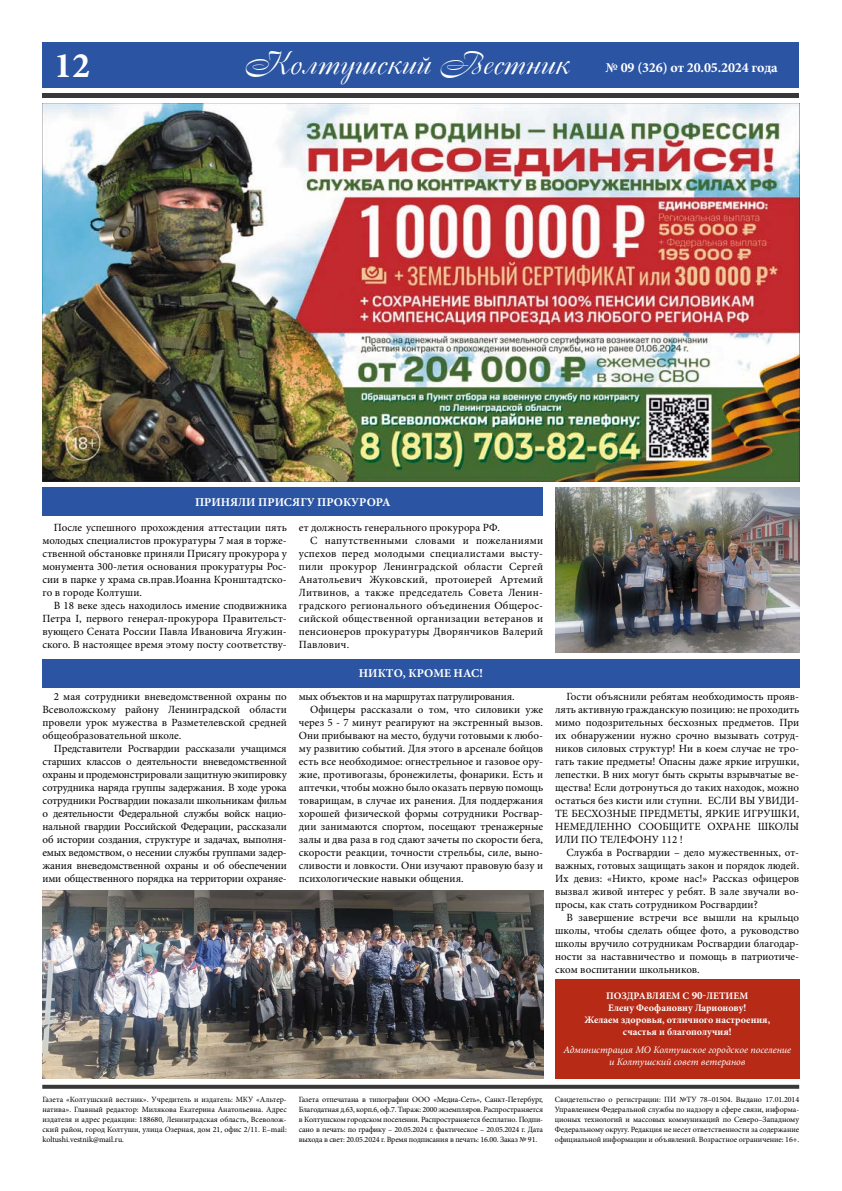
<style>
.page{position:relative;width:842px;height:1191px;background:#fff}
.page>*{position:absolute;margin:0;border:0;box-sizing:border-box;transform-origin:0 0}
.t1{font:700 36px "Minion Pro";color:#fff}
.t2{font:32px "Cassandra";color:#fff}
.t3{font:700 14px "Minion Pro";letter-spacing:-.01em;color:#fff}
.t4{font:700 12px "Minion Pro";color:#fff}
.t5{font:11px/13px "Minion Pro";color:#000;text-align:justify}
.t6{font:11px "Minion Pro";letter-spacing:.02em;color:#000}
.t7{font:11px "Minion Pro";letter-spacing:-.02em;color:#000}
.t8{font:700 10px/12px "Minion Pro";color:#fff;text-align:center}
.t9{font:italic 10px/12px "Minion Pro";color:#fff;text-align:center}
.t10{font:8px/10px "Minion Pro";letter-spacing:-.005em;color:#000;text-align:justify}
.s1{font-size:11px}
</style>
<div class="page">
<div style="left:43px;top:43px;width:756px;height:45px;background:#2b54a2"></div>
<svg style="left:42px;top:1084px;width:757px;height:4px;background:#5f5f5f"></svg>
<hr style="left:43px;top:94px;width:756px;height:4px;background:#383838">
<img style="left:43px;top:103px;width:756px;height:379px">
<img style="left:43px;top:890px;width:500px;height:188px">
<img style="left:555px;top:488px;width:244px;height:164px">
<div style="left:42px;top:659px;width:757px;height:28px;background:#2b54a2"></div>
<div style="left:42px;top:488px;width:501px;height:28px;background:#2b54a2"></div>
<div style="left:555px;top:979px;width:244px;height:99px;background:#b72a16"></div>
<h1 class="t1" style="left:54px;top:40px;width:37px">12</h1>
<h2 class="t2" style="left:246px;top:45px;width:325px">Колтушский Вестник</h2>
<p class="t3" style="left:605px;top:57px;width:174px">№ 09 (326) от 20.05.2024 года</p>
<p class="t4" style="left:195px;top:493px;width:197px">ПРИНЯЛИ ПРИСЯГУ ПРОКУРОРА</p>
<p class="t5" style="left:43px;top:521px;width:246px;text-indent:11px">После успешного прохождения аттестации пять молодых специалистов прокуратуры 7 мая в торже&shy;ственной обстановке приняли Присягу прокурора у монумента 300-летия основания прокуратуры Рос&shy;сии в парке у храма св.прав.Иоанна Кронштадтско&shy;го в городе Колтуши.</p>
<p class="t5" style="left:43px;top:599px;width:246px;text-indent:11px">В 18 веке здесь находилось имение сподвижника Петра I, первого генерал-прокурора Правительст&shy;вующего Сената России Павла Ивановича Ягужин&shy;ского. В настоящее время этому посту соответству-</p>
<p class="t5" style="left:43px;top:690px;width:246px;text-indent:11px">2 мая сотрудники вневедомственной охраны по Всеволожскому району Ленинградской области провели урок мужества в Разметелевской средней общеобразовательной школе.</p>
<p class="t5" style="left:43px;top:742px;width:246px;text-indent:11px">Представители Росгвардии рассказали учащимся старших классов о деятельности вневедомственной охраны и продемонстрировали защитную экипировку сотрудника наряда группы задержания. В ходе урока сотрудники Росгвардии показали школьникам фильм о деятельности Федеральной службы войск нацио&shy;нальной гвардии Российской Федерации, рассказали об истории создания, структуре и задачах, выполня&shy;емых ведомством, о несении службы группами задер&shy;жания вневедомственной охраны и об обеспечении ими общественного порядка на территории охраняе-</p>
<p class="t10" style="left:43px;top:1094px;width:246px">Газета «Колтушский вестник». Учредитель и издатель: МКУ «Альтер&shy;натива». Главный редактор: Милякова Екатерина Анатольевна. Адрес издателя и адрес редакции: 188680, Ленинградская область, Всеволож&shy;ский район, город Колтуши, улица Озерная, дом 21, офис 2/11. E–mail: koltushi.vestnik@mail.ru.</p>
<p class="t5" style="left:299px;top:521px;width:203px">ет должность генерального прокурора РФ.</p>
<p class="t6" style="left:310px;top:533px;width:234px">С напутственными словами и пожеланиями</p>
<p class="t6" style="left:299px;top:546px;width:246px">успехов перед молодыми специалистами высту-</p>
<p class="t6" style="left:299px;top:559px;width:246px">пили прокурор Ленинградской области Сергей</p>
<p class="t6" style="left:299px;top:572px;width:246px">Анатольевич Жуковский, протоиерей Артемий</p>
<p class="t6" style="left:299px;top:585px;width:246px">Литвинов, а также председатель Совета Ленин-</p>
<p class="t6" style="left:299px;top:598px;width:246px">градского регионального объединения Общерос-</p>
<p class="t6" style="left:299px;top:611px;width:246px">сийской общественной организации ветеранов и</p>
<p class="t6" style="left:299px;top:624px;width:246px">пенсионеров прокуратуры Дворянчиков Валерий</p>
<p class="t5" style="left:299px;top:638px;width:52px">Павлович.</p>
<p class="t4" style="left:359px;top:665px;width:125px">НИКТО, КРОМЕ НАС!</p>
<p class="t7" style="left:299px;top:689px;width:217px">мых объектов и на маршрутах патрулирования.</p>
<p class="t5" style="left:310px;top:703px;width:234px">Офицеры рассказали о том, что силовики уже</p>
<p class="t5" style="left:299px;top:716px;width:246px">через 5 - 7 минут реагируют на экстренный вызов.</p>
<p class="t5" style="left:299px;top:729px;width:246px">Они прибывают на место, будучи готовыми к любо-</p>
<p class="t5" style="left:299px;top:742px;width:246px">му развитию событий. Для этого в арсенале бойцов</p>
<p class="t5" style="left:299px;top:755px;width:246px">есть все необходимое: огнестрельное и газовое ору-</p>
<p class="t5" style="left:299px;top:768px;width:246px">жие, противогазы, бронежилеты, фонарики. Есть и</p>
<p class="t5" style="left:299px;top:781px;width:246px">аптечки, чтобы можно было оказать первую помощь</p>
<p class="t5" style="left:299px;top:794px;width:246px">товарищам, в случае их ранения. Для поддержания</p>
<p class="t5" style="left:299px;top:807px;width:246px">хорошей физической формы сотрудники Росгвар-</p>
<p class="t5" style="left:299px;top:820px;width:246px">дии занимаются спортом, посещают тренажерные</p>
<p class="t5" style="left:299px;top:833px;width:246px">залы и два раза в год сдают зачеты по скорости бега,</p>
<p class="t5" style="left:299px;top:846px;width:246px">скорости реакции, точности стрельбы, силе, выно-</p>
<p class="t5" style="left:299px;top:859px;width:246px">сливости и ловкости. Они изучают правовую базу и</p>
<p class="t5" style="left:299px;top:872px;width:166px">психологические навыки общения.</p>
<p class="t5" style="left:555px;top:690px;width:246px;text-indent:11px">Гости объяснили ребятам необходимость прояв&shy;лять активную гражданскую позицию: не проходить мимо подозрительных бесхозных предметов. При их обнаружении нужно срочно вызывать сотруд&shy;ников силовых структур! Ни в коем случае не тро&shy;гать такие предметы! Опасны даже яркие игрушки, лепестки. В них могут быть скрыты взрывчатые ве&shy;щества! Если дотронуться до таких находок, можно остаться без кисти или ступни. ЕСЛИ ВЫ УВИДИ-ТЕ БЕСХОЗНЫЕ ПРЕДМЕТЫ, ЯРКИЕ ИГРУШКИ, НЕМЕДЛЕННО СООБЩИТЕ ОХРАНЕ ШКОЛЫ ИЛИ ПО ТЕЛЕФОНУ 112 !</p>
<p class="t5" style="left:555px;top:846px;width:246px;text-indent:11px">Служба в Росгвардии – дело мужественных, от&shy;важных, готовых защищать закон и порядок людей.<br>Их девиз: «Никто, кроме нас!» Рассказ офицеров вызвал живой интерес у ребят. В зале звучали во&shy;просы, как стать сотрудником Росгвардии?</p>
<p class="t5" style="left:555px;top:911px;width:246px;text-indent:11px">В завершение встречи все вышли на крыльцо школы, чтобы сделать общее фото, а руководство школы вручило сотрудникам Росгвардии благодар&shy;ности за наставничество и помощь в патриотиче&shy;ском воспитании школьников.</p>
<p class="t8" style="left:584px;top:989px;width:187px">ПОЗДРАВЛЯЕМ С <span class="s1">90</span>-ЛЕТИЕМ<br>Елену Феофановну Ларионову!<br>Желаем здоровья, отличного настроения, счастья и благополучия!</p>
<p class="t9" style="left:563px;top:1043px;width:229px">Администрация МО Колтушское городское поселение и Колтушский cовет ветеранов</p>
<p class="t10" style="left:299px;top:1094px;width:246px">Газета отпечатана в типографии ООО «Медиа-Сеть», Санкт-Петербург, Благодатная д.63, корп.6, оф.7. Тираж: 2000 экземпляров. Распространяется в Колтушском городском поселении. Распространяется бесплатно. Подпи&shy;сано в печать: по графику – 20.05.2024 г. фактическое – 20.05.2024 г. Дата выхода в свет: 20.05.2024 г. Время подписания в печать: 16.00. Заказ № 91.</p>
<p class="t10" style="left:555px;top:1094px;width:246px">Свидетельство о регистрации: ПИ №ТУ 78–01504. Выдано 17.01.2014<br>Управлением Федеральной службы по надзору в сфере связи, информа&shy;ционых технологий и массовых коммуникаций по Северо–Западному Федеральному округу. Редакция не несет ответственности за содержание официальной информации и объявлений. Возрастное ограничение: 16+.</p>
</div>
